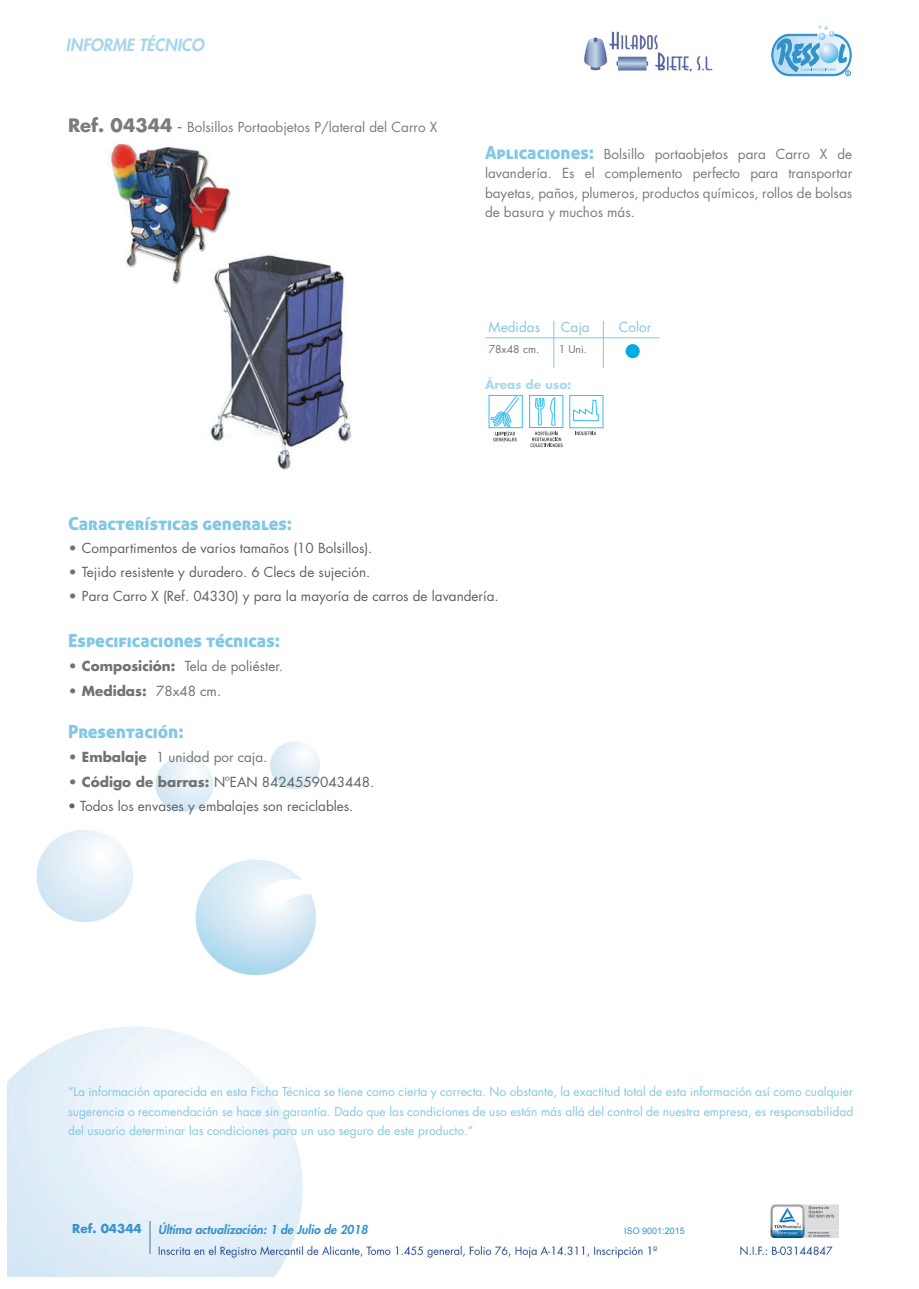
<style>
.page{position:relative;width:919px;height:1289px;background:#fff}
.page>*{position:absolute;margin:0;border:0;box-sizing:border-box;transform-origin:0 0}
.t1{font:18px "Aller Display";color:#82c7e4}
.t2{font:italic 800 16.5px "Futura Std";color:#a7d6ec}
.t3{font:13.5px "Futura Std";color:#5d6162}
.t4{font:13.5px/19.5px "Futura Std";color:#787c7d;text-align:justify}
.t5{font:13.5px "Futura Std";color:#6f7374}
.t6{font:700 13.5px "Futura Std";color:#6f7374}
.t7{font:13.5px "Futura Std";color:#82c7e4}
.t8{font:12px/19.5px "Futura Std";color:#82c7e4;text-align:justify}
.t9{font:italic 800 12px "Futura Std";color:#3a92cc}
.t10{font:700 12px "Futura Std";color:#acd8ed}
.t11{font:700 12px "Futura Std";color:#3a92cc}
.t12{font:10.5px "Futura Std";color:#6f7374}
.t13{font:9px "Arial";color:#3a92cc}
.s1{font-weight:700;font-size:18px}
.s2{font-size:18px}
.s3{font-family:"Aller Display";font-size:18px;color:#82c7e4}
.s4{font-weight:700;color:#6f7374}
.s5{font-weight:700}
.s6{font-weight:400}
</style>
<div class="page">
<img style="left:7px;top:741px;width:832px;height:535px">
<img style="left:770px;top:1204px;width:68px;height:33px">
<hr style="left:150px;top:1221px;width:1px;height:32px;background:#4b6f97">
<svg style="left:771px;top:25px;width:81px;height:52px"></svg>
<img style="left:584px;top:31px;width:129px;height:41px">
<hr style="left:553px;top:321px;width:1px;height:47px;background:#82c7e4">
<hr style="left:485px;top:337px;width:174px;height:1px;background:#82c7e4">
<hr style="left:603px;top:321px;width:1px;height:47px;background:#82c7e4">
<div style="left:625px;top:344px;width:14px;height:14px;background:#00aae2;border-radius:50%"></div>
<svg style="left:488px;top:395px;width:34px;height:33px"></svg>
<svg style="left:490px;top:395px;width:30px;height:46px"></svg>
<svg style="left:529px;top:395px;width:34px;height:33px"></svg>
<svg style="left:530px;top:397px;width:32px;height:50px"></svg>
<svg style="left:569px;top:395px;width:34px;height:40px"></svg>
<img style="left:110px;top:143px;width:242px;height:326px">
<h2 class="t2" style="left:66px;top:34px;width:140px">INFORME TÉCNICO</h2>
<p class="t4" style="left:68px;top:117px;width:371px"><span class="s1">Ref. 04344</span> <span class="s2">-</span> Bolsillos Portaobjetos P/lateral del Carro X</p>
<p class="t4" style="left:485px;top:144px;width:368px"><span class="s3">Aplicaciones:</span> Bolsillo portaobjetos para Carro X de lavandería. Es el complemento perfecto para transportar bayetas, paños, plumeros, productos químicos, rollos de bolsas de basura y muchos más.</p>
<p class="t7" style="left:488px;top:318px;width:53px">Medidas</p>
<p class="t7" style="left:561px;top:318px;width:30px">Caja</p>
<p class="t7" style="left:618px;top:318px;width:34px">Color</p>
<p class="t12" style="left:488px;top:342px;width:52px">78x48 cm.</p>
<p class="t12" style="left:558px;top:342px;width:30px">1 Uni.</p>
<p class="t10" style="left:485px;top:377px;width:88px">Áreas de uso:</p>
<h1 class="t1" style="left:68px;top:512px;width:225px">Características generales:</h1>
<p class="t3" style="left:68px;top:540px;width:306px"><span class="s4">•</span> Compartimentos de varios tamaños (10 Bolsillos).</p>
<p class="t3" style="left:68px;top:563px;width:304px"><span class="s4">•</span> Tejido resistente y duradero. 6 Clecs de sujeción.</p>
<p class="t3" style="left:68px;top:587px;width:432px"><span class="s4">•</span> Para Carro X (Ref. 04330) y para la mayoría de carros de lavandería.</p>
<h1 class="t1" style="left:68px;top:629px;width:213px">Especificaciones técnicas:</h1>
<p class="t5" style="left:68px;top:657px;width:217px"><span class="s5">• Composición:</span> Tela de poliéster.</p>
<p class="t6" style="left:68px;top:682px;width:155px">• Medidas: <span class="s6">78x48 cm.</span></p>
<h1 class="t1" style="left:68px;top:720px;width:117px">Presentación:</h1>
<p class="t5" style="left:68px;top:748px;width:201px"><span class="s5">• Embalaje</span> 1 unidad por caja.</p>
<p class="t3" style="left:68px;top:773px;width:307px"><span class="s4">• Código de barras:</span> NºEAN 8424559043448.</p>
<p class="t3" style="left:68px;top:797px;width:287px">• Todos los envases y embalajes son reciclables.</p>
<p class="t8" style="left:68px;top:1082px;width:786px">“La información aparecida en esta Ficha Técnica se tiene como cierta y correcta. No obstante, la exactitud total de esta información así como cualquier sugerencia o recomendación se hace sin garantía. Dado que las condiciones de uso están más allá del control de nuestra empresa, es responsabilidad del usuario determinar las condiciones para un uso seguro de este producto.”</p>
<p class="t11" style="left:72px;top:1220px;width:71px">Ref. 04344</p>
<p class="t9" style="left:158px;top:1221px;width:211px">Última actualización: 1 de Julio de 2018</p>
<p class="t13" style="left:624px;top:1224px;width:62px">ISO 9001:2015</p>
</div>
